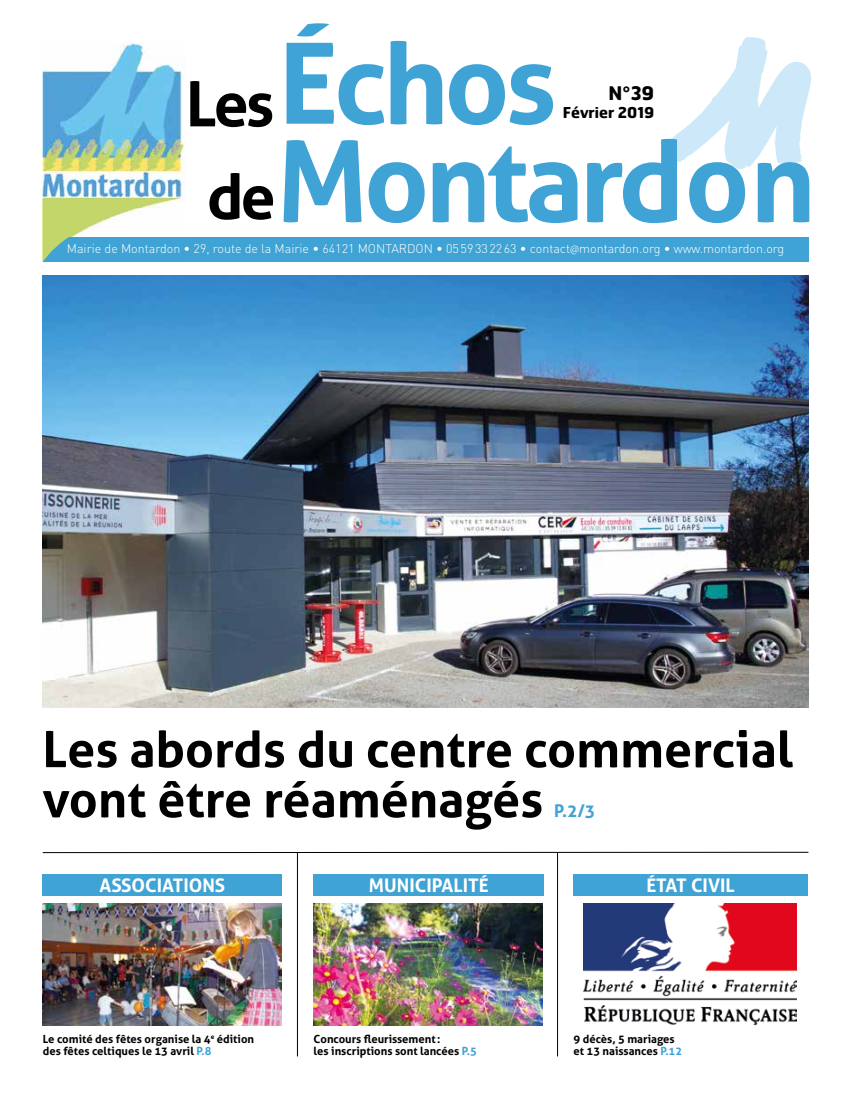
<style>
.page{position:relative;width:851px;height:1099px;background:#fff}
.page>*{position:absolute;margin:0;border:0;box-sizing:border-box;transform-origin:0 0}
.t1{font:700 112.5px "Aller";letter-spacing:-.04em;color:#40a3d5}
.t2{font:700 62.5px "Aller";color:#000}
.t3{font:700 50px/50px "Aller";color:#000}
.t4{font:700 18.75px "Aller";color:#fff}
.t5{font:700 18.75px "Hermes";color:#000}
.t6{font:700 17.5px "Aller";color:#40a3d5}
.t7{font:700 15px "Hermes";color:#000}
.t8{font:300 12.5px "DIN";color:#fff}
.t9{font:700 11.25px/12.5px "Aller";color:#000}
.s1{font-family:"Myriad Pro"}
.s2{color:#40a3d5}
</style>
<div class="page">
<svg style="left:664px;top:37px;width:147px;height:132px"></svg>
<img style="left:43px;top:43px;width:142px;height:157px">
<img style="left:43px;top:903px;width:239px;height:122px">
<div style="left:43px;top:874px;width:239px;height:21px;background:#40a3d5"></div>
<img style="left:583px;top:903px;width:213px;height:122px">
<div style="left:573px;top:874px;width:234px;height:21px;background:#40a3d5"></div>
<img style="left:313px;top:903px;width:229px;height:122px">
<div style="left:313px;top:874px;width:231px;height:21px;background:#40a3d5"></div>
<hr style="left:43px;top:852px;width:765px;height:1px;background:#000">
<hr style="left:297px;top:852px;width:1px;height:204px;background:#000">
<hr style="left:557px;top:852px;width:1px;height:204px;background:#000">
<div style="left:43px;top:237px;width:765px;height:25px;background:#40a3d5"></div>
<svg style="left:43px;top:198px;width:136px;height:63px"></svg>
<img style="left:43px;top:276px;width:765px;height:431px">
<h2 class="t2" style="left:186px;top:66px;width:90px">Les</h2>
<h2 class="t2" style="left:207px;top:158px;width:70px">de</h2>
<h1 class="t1" style="left:278px;top:14px;width:280px">Échos</h1>
<h3 class="t5" style="left:608px;top:81px;width:47px">N°39</h3>
<h3 class="t7" style="left:562px;top:103px;width:93px">Février 2019</h3>
<h1 class="t1" style="left:276px;top:112px;width:540px">Montardon</h1>
<p class="t8" style="left:67px;top:241px;width:719px">Mairie de Montardon • 29, route de la Mairie • 64121 MONTARDON • 0559332263 • contact<span class="s1">@</span>montardon.org • www.montardon.org</p>
<h3 class="t3" style="left:43px;top:724px;width:751px">Les abords du centre commercial vont être réaménagés</h3>
<h3 class="t6" style="left:554px;top:800px;width:43px">P.2/3</h3>
<h3 class="t4" style="left:99px;top:873px;width:127px">ASSOCIATIONS</h3>
<h3 class="t4" style="left:646px;top:873px;width:90px">ÉTAT CIVIL</h3>
<h3 class="t4" style="left:369px;top:873px;width:121px">MUNICIPALITÉ</h3>
<p class="t9" style="left:43px;top:1032px;width:213px">Le comité des fêtes organise la 4<sup>e</sup> édition des fêtes celtiques le 13 avril <span class="s2">P.8</span></p>
<p class="t9" style="left:313px;top:1032px;width:165px">Concours fleurissement:<br>les inscriptions sont lancées <span class="s2">P.5</span></p>
<p class="t9" style="left:573px;top:1032px;width:110px">9 décès, 5 mariages et 13 naissances <span class="s2">P.12</span></p>
</div>
